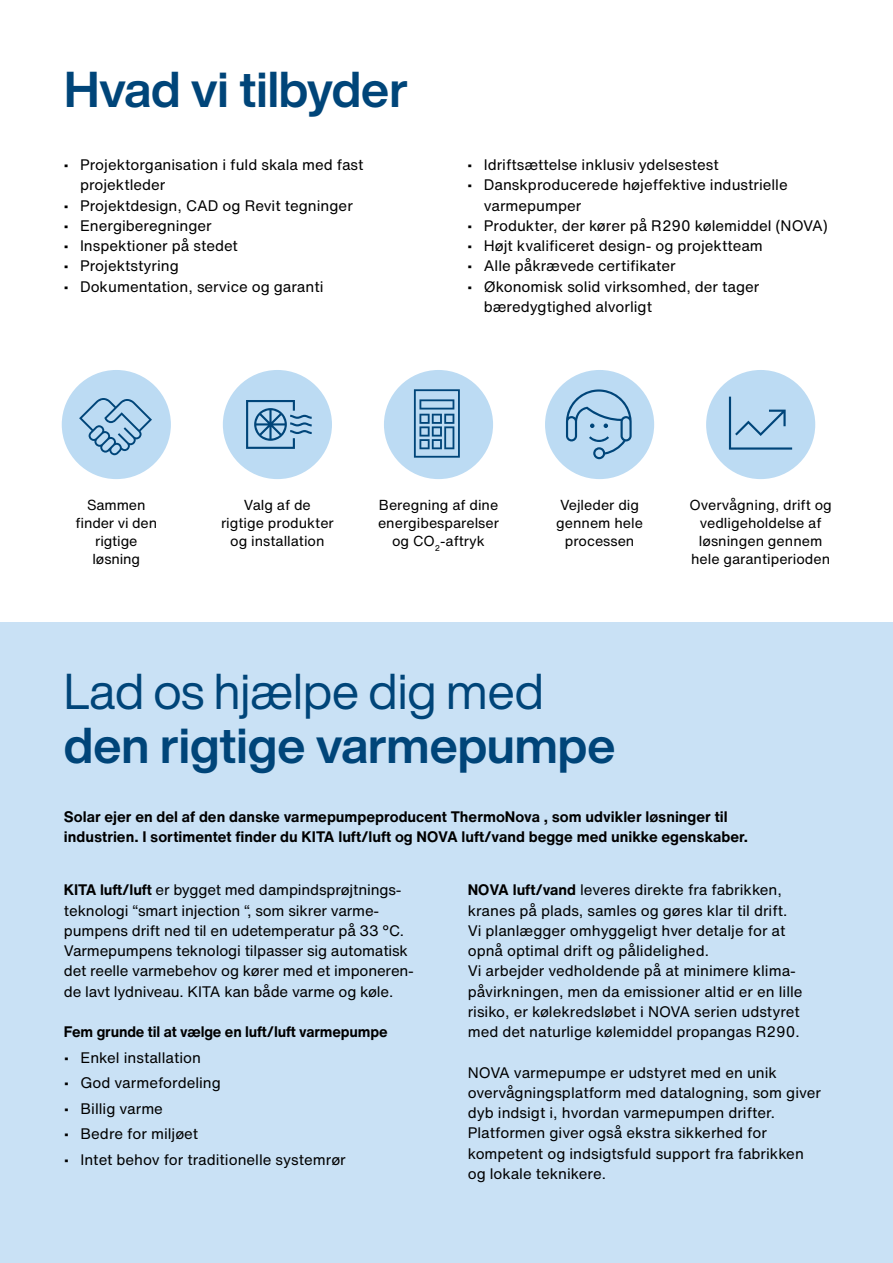
<style>
.page{position:relative;width:893px;height:1263px;background:#fff}
.page>*{position:absolute;margin:0;border:0;box-sizing:border-box;transform-origin:0 0}
.t1{font:700 49.5px "Helvetica Now Display";color:#004579}
.t2{font:49.5px "Helvetica Now Display";color:#004579}
.t3{font:15px/20.2px "Helvetica Now Text";color:#000}
.t4{font:700 15px/20.2px "Helvetica Now Text";color:#000}
.t5{font:14.25px/18px "Helvetica Now Text";color:#000;text-align:center}
.s1{font-weight:700}
</style>
<div class="page">
<div style="left:0;top:623px;width:893px;height:640px;background:#c9e1f5"></div>
<div style="left:62px;top:370px;width:109px;height:109px;background:#bcdbf3;border-radius:50%"></div>
<svg style="left:79px;top:398px;width:73px;height:57px"></svg>
<div style="left:223px;top:370px;width:109px;height:109px;background:#bcdbf3;border-radius:50%"></div>
<svg style="left:246px;top:400px;width:66px;height:49px"></svg>
<div style="left:384px;top:370px;width:109px;height:109px;background:#bcdbf3;border-radius:50%"></div>
<svg style="left:414px;top:389px;width:46px;height:69px"></svg>
<div style="left:545px;top:370px;width:109px;height:109px;background:#bcdbf3;border-radius:50%"></div>
<svg style="left:566px;top:389px;width:66px;height:70px"></svg>
<div style="left:706px;top:370px;width:109px;height:109px;background:#bcdbf3;border-radius:50%"></div>
<svg style="left:729px;top:397px;width:63px;height:53px"></svg>
<h1 class="t1" style="left:64px;top:56px;width:346px">Hvad vi tilbyder</h1>
<p class="t3" style="left:80px;top:154px;width:285px;text-indent:-16px">• Projektorganisation i fuld skala med fast projektleder</p>
<p class="t3" style="left:64px;top:195px;width:291px">• Projektdesign, CAD og Revit tegninger</p>
<p class="t3" style="left:64px;top:215px;width:150px">• Energiberegninger</p>
<p class="t3" style="left:64px;top:235px;width:176px">• Inspektioner på stedet</p>
<p class="t3" style="left:64px;top:255px;width:117px">• Projektstyring</p>
<p class="t3" style="left:64px;top:276px;width:262px">• Dokumentation, service og garanti</p>
<p class="t3" style="left:467px;top:154px;width:253px">• Idriftsættelse inklusiv ydelsestest</p>
<p class="t3" style="left:484px;top:174px;width:305px;text-indent:-16px">• Danskproducerede højeffektive industrielle varmepumper</p>
<p class="t3" style="left:467px;top:215px;width:362px">• Produkter, der kører på R290 kølemiddel (NOVA)</p>
<p class="t3" style="left:467px;top:235px;width:297px">• Højt kvalificeret design- og projektteam</p>
<p class="t3" style="left:467px;top:255px;width:210px">• Alle påkrævede certifikater</p>
<p class="t3" style="left:484px;top:276px;width:277px;text-indent:-16px">• Økonomisk solid virksomhed, der tager bæredygtighed alvorligt</p>
<p class="t5" style="left:75px;top:496px;width:83px">Sammen finder vi den rigtige løsning</p>
<p class="t5" style="left:690px;top:496px;width:144px">Overvågning, drift og vedligeholdelse af løsningen gennem hele garantiperioden</p>
<p class="t5" style="left:221px;top:496px;width:114px">Valg af de rigtige produkter og installation</p>
<p class="t5" style="left:378px;top:496px;width:122px">Beregning af dine energibesparelser og CO<sub>2</sub>-aftryk</p>
<p class="t5" style="left:556px;top:496px;width:88px">Vejleder dig gennem hele processen</p>
<h1 class="t2" style="left:64px;top:658px;width:481px">Lad os hjælpe dig med</h1>
<h1 class="t1" style="left:64px;top:712px;width:553px">den rigtige varmepumpe</h1>
<p class="t4" style="left:64px;top:807px;width:686px">Solar ejer en del af den danske varmepumpeproducent ThermoNova , som udvikler løsninger til industrien. I sortimentet finder du KITA luft/luft og NOVA luft/vand begge med unikke egenskaber.</p>
<p class="t3" style="left:64px;top:879px;width:352px"><span class="s1">KITA luft/luft</span> er bygget med dampindsprøjtnings&shy;teknologi “smart injection “, som sikrer varme&shy;pumpens drift ned til en udetemperatur på 33 °C.<br>Varmepumpens teknologi tilpasser sig automatisk det reelle varmebehov og kører med et imponeren&shy;de lavt lydniveau. KITA kan både varme og køle.</p>
<p class="t4" style="left:64px;top:1022px;width:325px">Fem grunde til at vælge en luft/luft varmepumpe</p>
<p class="t3" style="left:64px;top:1047px;width:139px">• Enkel installation</p>
<p class="t3" style="left:64px;top:1072px;width:159px">• God varmefordeling</p>
<p class="t3" style="left:64px;top:1098px;width:101px">• Billig varme</p>
<p class="t3" style="left:64px;top:1123px;width:136px">• Bedre for miljøet</p>
<p class="t3" style="left:64px;top:1149px;width:283px">• Intet behov for traditionelle systemrør</p>
<p class="t3" style="left:468px;top:879px;width:336px"><span class="s1">NOVA luft/vand</span> leveres direkte fra fabrikken, kranes på plads, samles og gøres klar til drift.<br>Vi planlægger omhyggeligt hver detalje for at opnå optimal drift og pålidelighed.<br>Vi arbejder vedholdende på at minimere klima&shy;påvirkningen, men da emissioner altid er en lille risiko, er kølekredsløbet i NOVA serien udstyret med det naturlige kølemiddel propangas R290.</p>
<p class="t3" style="left:468px;top:1062px;width:355px">NOVA varmepumpe er udstyret med en unik overvågningsplatform med datalogning, som giver dyb indsigt i, hvordan varmepumpen drifter.<br>Platformen giver også ekstra sikkerhed for kompetent og indsigtsfuld support fra fabrikken og lokale teknikere.</p>
</div>
